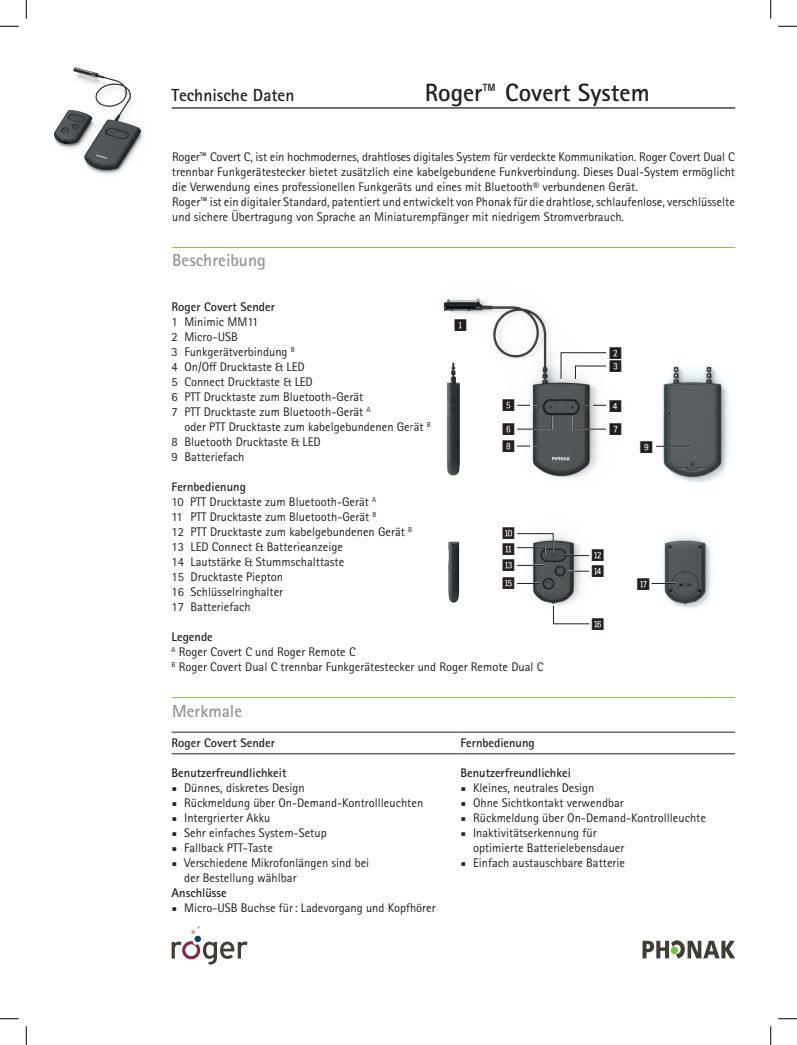
<style>
.page{position:relative;width:797px;height:1045px;background:#fff}
.page>*{position:absolute;margin:0;border:0;box-sizing:border-box;transform-origin:0 0}
.t1{font:700 25px "Rotis Sans Serif Pro";color:#231f20}
.t2{font:700 17.5px "Rotis Sans Serif Pro";color:#939598}
.t3{font:700 17.5px "Rotis Sans Serif Pro";color:#231f20}
.t4{font:16.25px "Fyra Alpha Square";color:#231f20}
.t5{font:16.25px/15.8px "Fyra Numeric Square Closed";color:#231f20}
.t6{font:12.5px/15px "Rotis Sans Serif Pro";color:#231f20}
.t7{font:700 12.5px "Rotis Sans Serif Pro";color:#231f20}
.s1{font-weight:700}
</style>
<div class="page">
<hr style="left:172px;top:107px;width:563px;height:2px;background:#231f20">
<svg style="left:172px;top:941px;width:75px;height:23px"></svg>
<svg style="left:194px;top:935px;width:7px;height:7px"></svg>
<svg style="left:191px;top:926px;width:9px;height:8px"></svg>
<svg style="left:642px;top:940px;width:93px;height:18px"></svg>
<hr style="left:172px;top:247px;width:563px;height:1px;background:#7fc241">
<hr style="left:172px;top:697px;width:563px;height:1px;background:#7fc241">
<hr style="left:172px;top:732px;width:288px;height:1px;background:#231f20">
<hr style="left:172px;top:753px;width:288px;height:1px;background:#231f20">
<hr style="left:460px;top:732px;width:275px;height:1px;background:#231f20">
<hr style="left:460px;top:753px;width:275px;height:1px;background:#231f20">
<img style="left:53px;top:67px;width:177px;height:108px">
<img style="left:443px;top:298px;width:164px;height:175px">
<img style="left:656px;top:365px;width:74px;height:118px">
<img style="left:443px;top:353px;width:31px;height:123px">
<img style="left:448px;top:541px;width:12px;height:62px">
<img style="left:517px;top:473px;width:73px;height:152px">
<img style="left:662px;top:534px;width:50px;height:75px">
<svg style="left:593px;top:405px;width:13px;height:1px"></svg>
<svg style="left:517px;top:405px;width:13px;height:1px"></svg>
<svg style="left:517px;top:446px;width:13px;height:1px"></svg>
<svg style="left:561px;top:352px;width:45px;height:27px"></svg>
<hr style="left:656px;top:446px;width:35px;height:1px;background:#fff">
<svg style="left:517px;top:416px;width:35px;height:13px"></svg>
<svg style="left:553px;top:605px;width:37px;height:19px"></svg>
<svg style="left:517px;top:533px;width:36px;height:22px"></svg>
<svg style="left:517px;top:565px;width:27px;height:1px"></svg>
<svg style="left:567px;top:571px;width:22px;height:1px"></svg>
<svg style="left:562px;top:555px;width:27px;height:1px"></svg>
<svg style="left:517px;top:583px;width:24px;height:1px"></svg>
<svg style="left:651px;top:583px;width:24px;height:1px"></svg>
<hr style="left:656px;top:446px;width:34px;height:1px;background:#231f20">
<svg style="left:572px;top:416px;width:34px;height:13px"></svg>
<svg style="left:0;top:25px;width:19px;height:2px"></svg>
<svg style="left:778px;top:25px;width:19px;height:2px"></svg>
<svg style="left:0;top:1018px;width:19px;height:1px"></svg>
<svg style="left:778px;top:1018px;width:19px;height:1px"></svg>
<svg style="left:25px;top:0;width:2px;height:19px"></svg>
<svg style="left:25px;top:1026px;width:2px;height:19px"></svg>
<svg style="left:770px;top:0;width:1px;height:19px"></svg>
<svg style="left:770px;top:1026px;width:1px;height:19px"></svg>
<h2 class="t3" style="left:172px;top:84px;width:124px">Technische Daten</h2>
<h1 class="t1" style="left:425px;top:77px;width:226px">Roger™ Covert System</h1>
<p class="t6" style="left:172px;top:150px;width:564px">Roger™ Covert C, ist ein hochmodernes, drahtloses digitales System für verdeckte Kommunikation. Roger Covert Dual C trennbar Funkgerätestecker bietet zusätzlich eine kabelgebundene Funkverbindung. Dieses Dual-System ermöglicht die Verwendung eines professionellen Funkgeräts und eines mit Bluetooth® verbundenen Gerät.<br>Roger™ ist ein digitaler Standard, patentiert und entwickelt von Phonak für die drahtlose, schlaufenlose, verschlüsselte und sichere Übertragung von Sprache an Miniaturempfänger mit niedrigem Stromverbrauch.</p>
<h2 class="t2" style="left:172px;top:249px;width:95px">Beschreibung</h2>
<p class="t7" style="left:172px;top:299px;width:105px">Roger Covert Sender</p>
<p class="t6" style="left:172px;top:315px;width:88px">1 Minimic MM11</p>
<p class="t6" style="left:172px;top:330px;width:68px">2 Micro-USB</p>
<p class="t6" style="left:172px;top:345px;width:125px">3 Funkgerätverbindung <sup>B</sup></p>
<p class="t6" style="left:172px;top:360px;width:135px">4 On/Off Drucktaste &amp; LED</p>
<p class="t6" style="left:172px;top:375px;width:143px">5 Connect Drucktaste &amp; LED</p>
<p class="t6" style="left:172px;top:390px;width:193px">6 PTT Drucktaste zum Bluetooth-Gerät</p>
<p class="t6" style="left:172px;top:405px;width:200px">7 PTT Drucktaste zum Bluetooth-Gerät <sup>A</sup></p>
<p class="t6" style="left:184px;top:420px;width:248px">oder PTT Drucktaste zum kabelgebundenen Gerät <sup>B</sup></p>
<p class="t6" style="left:172px;top:435px;width:151px">8 Bluetooth Drucktaste &amp; LED</p>
<p class="t6" style="left:172px;top:450px;width:74px">9 Batteriefach</p>
<p class="t6" style="left:172px;top:480px;width:242px"><span class="s1">Fernbedienung<br></span>10 PTT Drucktaste zum Bluetooth-Gerät <sup>A<br></sup>11 PTT Drucktaste zum Bluetooth-Gerät <sup>B<br></sup>12 PTT Drucktaste zum kabelgebundenen Gerät <sup>B<br></sup>13 LED Connect &amp; Batterieanzeige<br>14 Lautstärke &amp; Stummschalttaste<br>15 Drucktaste Piepton<br>16 Schlüsselringhalter<br>17 Batteriefach</p>
<p class="t6" style="left:172px;top:630px;width:373px"><span class="s1">Legende<br></span><sup>A</sup> Roger Covert C und Roger Remote C<br><sup>B</sup> Roger Covert Dual C trennbar Funkgerätestecker und Roger Remote Dual C</p>
<h3 class="t4" style="left:454px;top:316px;width:15px">1</h3>
<h3 class="t4" style="left:608px;top:343px;width:15px">2</h3>
<h3 class="t4" style="left:608px;top:357px;width:15px">3</h3>
<h3 class="t4" style="left:502px;top:396px;width:15px">5</h3>
<h3 class="t4" style="left:608px;top:396px;width:15px">4</h3>
<h3 class="t4" style="left:502px;top:420px;width:15px">6</h3>
<h3 class="t4" style="left:608px;top:420px;width:15px">7</h3>
<h3 class="t4" style="left:502px;top:437px;width:15px">8</h3>
<h3 class="t5" style="left:502px;top:525px;width:15px">Q<br>W</h3>
<h3 class="t5" style="left:502px;top:576px;width:15px">Y</h3>
<h3 class="t5" style="left:591px;top:548px;width:15px">E</h3>
<h3 class="t5" style="left:502px;top:558px;width:15px">R</h3>
<h3 class="t5" style="left:591px;top:563px;width:15px">T</h3>
<h3 class="t5" style="left:591px;top:616px;width:15px">U</h3>
<h2 class="t2" style="left:172px;top:699px;width:71px">Merkmale</h2>
<h3 class="t4" style="left:639px;top:437px;width:15px">9</h3>
<h3 class="t5" style="left:636px;top:576px;width:15px">I</h3>
<p class="t7" style="left:172px;top:734px;width:105px">Roger Covert Sender</p>
<p class="t7" style="left:172px;top:764px;width:116px">Benutzerfreundlichkeit</p>
<p class="t6" style="left:184px;top:780px;width:241px">Dünnes, diskretes Design<br>Rückmeldung über On-Demand-Kontrollleuchten<br>Intergrierter Akku<br>Sehr einfaches System-Setup<br>Fallback PTT-Taste<br>Verschiedene Mikrofonlängen sind bei<br>der Bestellung wählbar</p>
<p class="t7" style="left:172px;top:884px;width:57px">Anschlüsse</p>
<p class="t6" style="left:184px;top:900px;width:253px">Micro-USB Buchse für: Ladevorgang und Kopfhörer</p>
<p class="t7" style="left:460px;top:734px;width:76px">Fernbedienung</p>
<p class="t7" style="left:460px;top:764px;width:112px">Benutzerfreundlichkei</p>
<p class="t6" style="left:473px;top:780px;width:234px">Kleines, neutrales Design<br>Ohne Sichtkontakt verwendbar<br>Rückmeldung über On-Demand-Kontrollleuchte Inaktivitätserkennung für<br>optimierte Batterielebensdauer<br>Einfach austauschbare Batterie</p>
</div>
